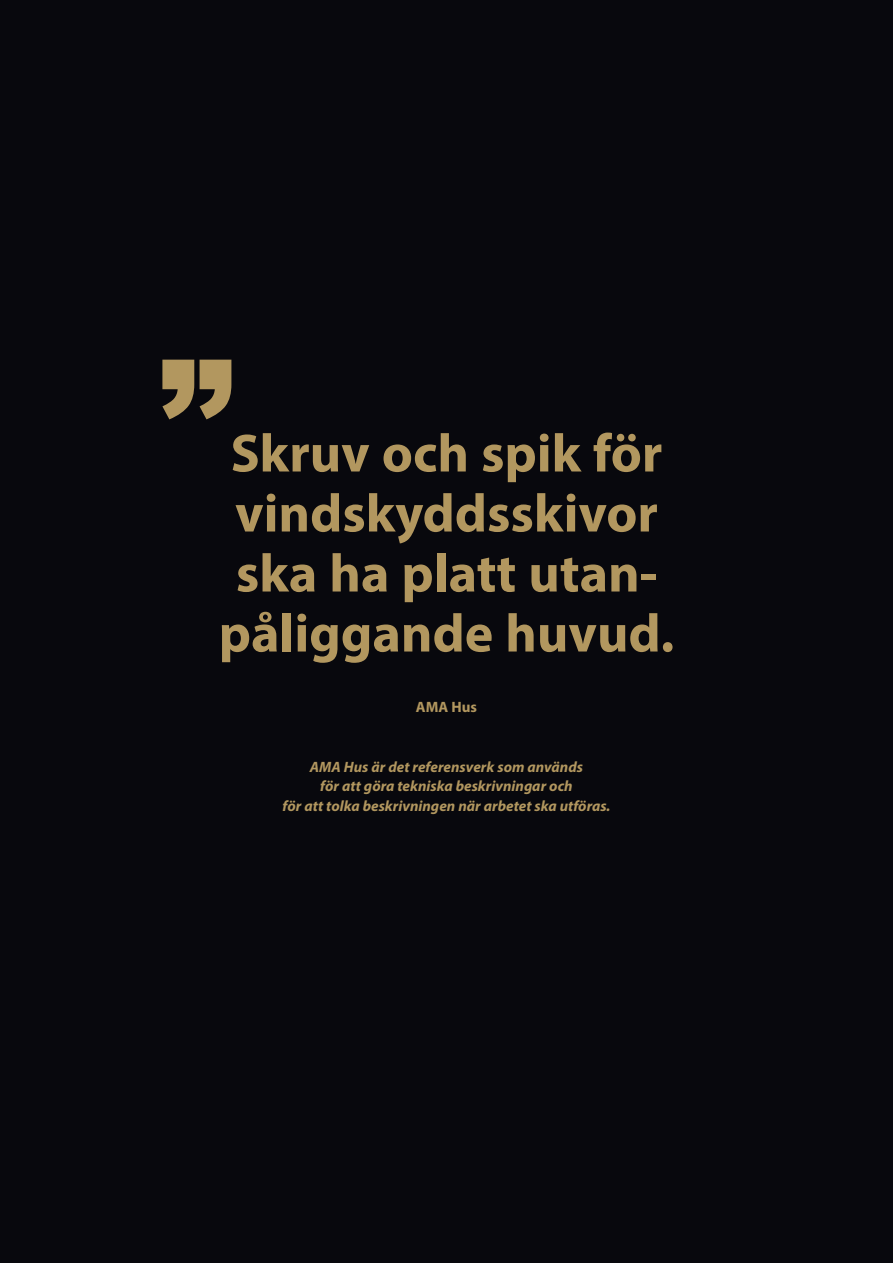
<style>
.page{position:relative;width:893px;height:1263px;background:#08080d}
.page>*{position:absolute;margin:0;border:0;box-sizing:border-box;transform-origin:0 0}
.t1{font:900 150px "Arial";color:#b2975f}
.t2{font:700 54px/60px "Myriad Pro";color:#b2975f;text-align:center}
.t3{font:italic 700 15px/19.5px "Myriad Pro";color:#b2975f;text-align:center}
.t4{font:700 15px "Myriad Pro";color:#b2975f}
</style>
<div class="page">
<p class="t1" style="left:158px;top:306px;width:77px">”</p>
<p class="t2" style="left:219px;top:421px;width:457px">Skruv och spik för vindskyddsskivor ska ha platt utan&shy;påliggande huvud.</p>
<p class="t4" style="left:416px;top:697px;width:63px">AMA Hus</p>
<p class="t3" style="left:283px;top:756px;width:329px">AMA Hus är det referensverk som används<br>för att göra tekniska beskrivningar och<br>för att tolka beskrivningen när arbetet ska utföras.</p>
</div>
